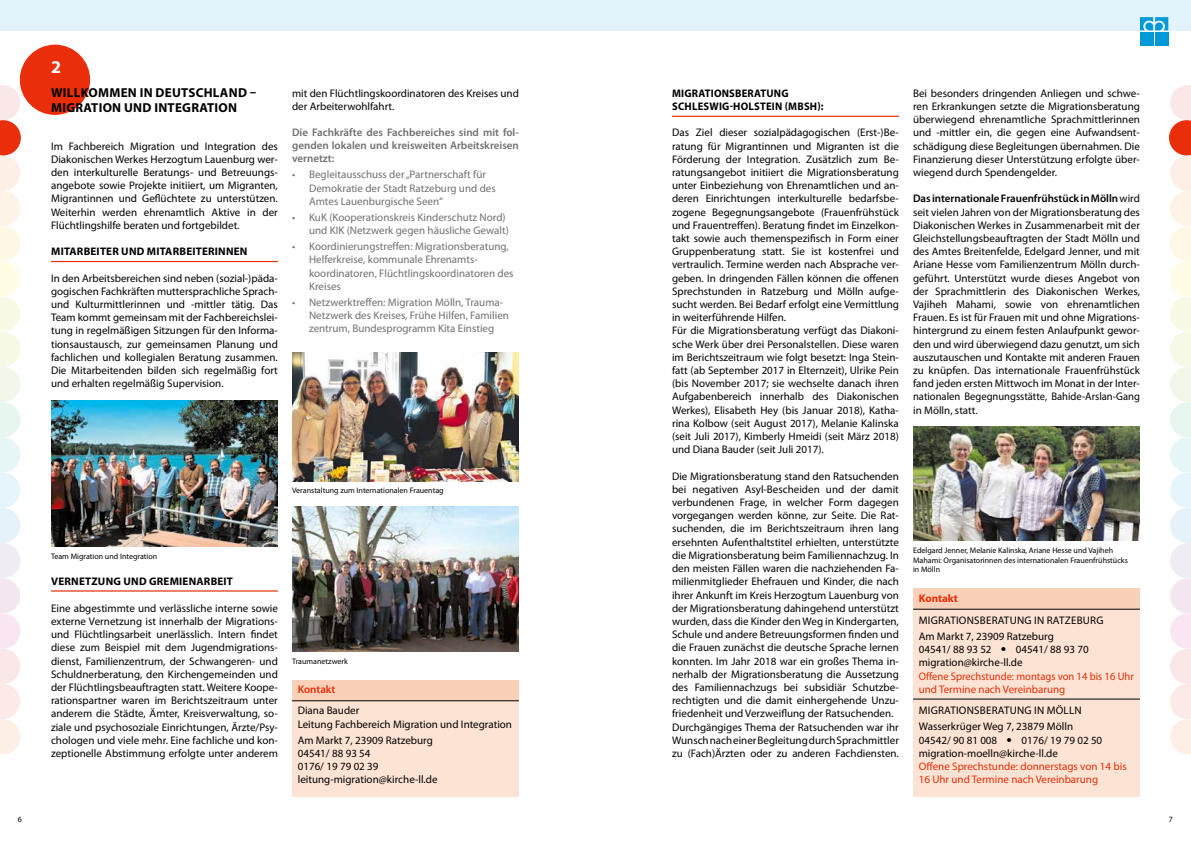
<style>
.page{position:relative;width:1191px;height:842px;background:#fff}
.page>*{position:absolute;margin:0;border:0;box-sizing:border-box;transform-origin:0 0}
.t1{font:700 18px "Myriad";color:#fff}
.t2{font:700 13px/15.6px "Myriad Pro";letter-spacing:.02em;color:#000}
.t3{font:11px/13.2px "Myriad Pro";color:#000}
.t4{font:11px/13.2px "Myriad Pro";color:#6f7070}
.t5{font:600 11px/13.2px "Myriad Pro";color:#6f7070;text-align:justify}
.t6{font:11px/13.2px "Myriad Pro";color:#e92e09}
.t7{font:11px/13.2px "Myriad Pro";color:#e92e09;scale:.96 1}
.t8{font:700 11px "Myriad Pro";letter-spacing:.02em;color:#000}
.t9{font:11px/16px "Myriad Pro";letter-spacing:.02em;color:#000}
.t10{font:700 11px/13.2px "Myriad Pro";letter-spacing:.02em;color:#000;scale:.96 1}
.t11{font:600 11px "Myriad Pro";color:#e92e09}
.t12{font:700 11px "Myriad Pro";color:#e92e09}
.t13{font:8px/9.6px "Myriad Pro";color:#000}
.t14{font:8px "Myriad";color:#000}
.s1{font-weight:600}
.s2{font-family:"Rotis Sans Serif"}
</style>
<div class="page">
<img style="left:51px;top:400px;width:227px;height:146px">
<img style="left:292px;top:353px;width:227px;height:128px">
<img style="left:292px;top:506px;width:227px;height:145px">
<div style="left:292px;top:680px;width:227px;height:116px;background:#fde3d3"></div>
<div style="left:913px;top:588px;width:227px;height:208px;background:#fde3d3"></div>
<img style="left:913px;top:427px;width:227px;height:113px">
<div style="left:292px;top:680px;width:227px;height:21px;background:#fbd0b8"></div>
<div style="left:913px;top:588px;width:227px;height:21px;background:#fbd0b8"></div>
<hr style="left:292px;top:700px;width:227px;height:1px;background:#000">
<hr style="left:913px;top:699px;width:227px;height:1px;background:#000">
<hr style="left:913px;top:609px;width:227px;height:1px;background:#000">
<div style="left:597px;top:0;width:594px;height:30px;background:#e2f3fc"></div>
<div style="left:0;top:0;width:597px;height:30px;background:#e2f3fc"></div>
<div style="left:1140px;top:32px;width:13px;height:13px;background:#0098d7"></div>
<div style="left:1155px;top:32px;width:13px;height:13px;background:#0098d7"></div>
<svg style="left:1140px;top:17px;width:28px;height:13px"></svg>
<svg style="left:1169px;top:85px;width:22px;height:669px"></svg>
<div style="left:20px;top:45px;width:70px;height:70px;background:#e92e09;border-radius:50%"></div>
<svg style="left:0;top:85px;width:21px;height:669px"></svg>
<hr style="left:51px;top:261px;width:227px;height:1px;background:#e92e09">
<hr style="left:51px;top:590px;width:227px;height:2px;background:#e92e09">
<hr style="left:672px;top:116px;width:227px;height:1px;background:#e92e09">
<h1 class="t1" style="left:51px;top:58px;width:11px">2</h1>
<p class="t2" style="left:51px;top:84px;width:207px">WILLKOMMEN IN DEUTSCHLAND –<br>MIGRATION UND INTEGRATION</p>
<p class="t3" style="left:51px;top:139px;width:228px;text-align:justify">Im Fachbereich Migration und Integration des Diakonischen Werkes Herzogtum Lauenburg wer&shy;den interkulturelle Beratungs- und Betreuungs&shy;angebote sowie Projekte initiiert, um Migranten, Migrantinnen und Geflüchtete zu unterstützen.<br>Weiterhin werden ehrenamtlich Aktive in der Flüchtlingshilfe beraten und fortgebildet.</p>
<p class="t8" style="left:51px;top:244px;width:198px">MITARBEITER UND MITARBEITERINNEN</p>
<p class="t3" style="left:51px;top:271px;width:228px;text-align:justify">In den Arbeitsbereichen sind neben (sozial-)päda&shy;gogischen Fachkräften muttersprachliche Sprach&shy;und Kulturmittlerinnen und -mittler tätig. Das Team kommt gemeinsam mit der Fachbereichslei&shy;tung in regelmäßigen Sitzungen für den Informa&shy;tionsaustausch, zur gemeinsamen Planung und fachlichen und kollegialen Beratung zusammen.<br>Die Mitarbeitenden bilden sich regelmäßig fort und erhalten regelmäßig Supervision.</p>
<p class="t3" style="left:292px;top:86px;width:228px">mit den Flüchtlingskoordinatoren des Kreises und der Arbeiterwohlfahrt.</p>
<p class="t5" style="left:292px;top:125px;width:228px">Die Fachkräfte des Fachbereiches sind mit fol&shy;genden lokalen und kreisweiten Arbeitskreisen vernetzt:</p>
<p class="t4" style="left:309px;top:168px;width:188px;text-indent:-17px">• Begleitausschuss der „Partnerschaft für<br>Demokratie der Stadt Ratzeburg und des<br>Amtes Lauenburgische Seen“</p>
<p class="t4" style="left:292px;top:210px;width:218px;text-align:right">• KuK (Kooperationskreis Kinderschutz Nord) und KIK (Netzwerk gegen häusliche Gewalt)</p>
<p class="t4" style="left:309px;top:240px;width:206px;text-indent:-17px">• Koordinierungstreffen: Migrationsberatung, Helferkreise, kommunale Ehrenamts&shy;koordinatoren, Flüchtlingskoordinatoren des Kreises</p>
<p class="t4" style="left:309px;top:295px;width:201px;text-indent:-17px">• Netzwerktreffen: Migration Mölln, Trauma-<br>Netzwerk des Kreises, Frühe Hilfen, Familien zentrum, Bundesprogramm Kita Einstieg</p>
<p class="t13" style="left:292px;top:486px;width:153px">Veranstaltung zum Internationalen Frauentag</p>
<p class="t13" style="left:51px;top:551px;width:108px">Team Migration und Integration</p>
<p class="t8" style="left:51px;top:574px;width:183px">VERNETZUNG UND GREMIENARBEIT</p>
<p class="t3" style="left:51px;top:601px;width:228px;text-align:justify">Eine abgestimmte und verlässliche interne sowie externe Vernetzung ist innerhalb der Migrations&shy;und Flüchtlingsarbeit unerlässlich. Intern findet diese zum Beispiel mit dem Jugendmigrations&shy;dienst, Familienzentrum, der Schwangeren- und Schuldnerberatung, den Kirchengemeinden und der Flüchtlingsbeauftragten statt. Weitere Koope&shy;rationspartner waren im Berichtszeitraum unter anderem die Städte, Ämter, Kreisverwaltung, so&shy;ziale und psychosoziale Einrichtungen, Ärzte/Psy&shy;chologen und viele mehr. Eine fachliche und kon&shy;zeptionelle Abstimmung erfolgte unter anderem</p>
<p class="t13" style="left:292px;top:656px;width:57px">Traumanetzwerk</p>
<p class="t11" style="left:298px;top:682px;width:39px">Kontakt</p>
<p class="t3" style="left:298px;top:704px;width:216px">Diana Bauder<br>Leitung Fachbereich Migration und Integration</p>
<p class="t3" style="left:298px;top:733px;width:141px">Am Markt 7, 23909 Ratzeburg<br>04541/ 88 93 54<br>0176/ 19 79 02 39 leitung-migration@kirche-ll.de</p>
<p class="t10" style="left:672px;top:86px;width:159px">MIGRATIONSBERATUNG<br>SCHLESWIG-HOLSTEIN (MBSH):</p>
<p class="t3" style="left:672px;top:126px;width:228px">Das Ziel dieser sozialpädagogischen (Erst-)Be&shy;ratung für Migrantinnen und Migranten ist die Förderung der Integration. Zusätzlich zum Be&shy;ratungsangebot initiiert die Migrationsberatung unter Einbeziehung von Ehrenamtlichen und an&shy;deren Einrichtungen interkulturelle bedarfsbe&shy;zogene Begegnungsangebote (Frauenfrühstück und Frauentreffen). Beratung findet im Einzelkon&shy;takt sowie auch themenspezifisch in Form einer Gruppenberatung statt. Sie ist kostenfrei und vertraulich. Termine werden nach Absprache ver&shy;geben. In dringenden Fällen können die offenen Sprechstunden in Ratzeburg und Mölln aufge&shy;sucht werden. Bei Bedarf erfolgt eine Vermittlung in weiterführende Hilfen.<br>Für die Migrationsberatung verfügt das Diakoni&shy;sche Werk über drei Personalstellen. Diese waren im Berichtszeitraum wie folgt besetzt: Inga Stein&shy;fatt (ab September 2017 in Elternzeit), Ulrike Pein (bis November 2017; sie wechselte danach ihren Aufgabenbereich innerhalb des Diakonischen Werkes), Elisabeth Hey (bis Januar 2018), Katha&shy;rina Kolbow (seit August 2017), Melanie Kalinska (seit Juli 2017), Kimberly Hmeidi (seit März 2018) und Diana Bauder (seit Juli 2017).</p>
<p class="t3" style="left:672px;top:469px;width:228px">Die Migrationsberatung stand den Ratsuchenden bei negativen Asyl-Bescheiden und der damit verbundenen Frage, in welcher Form dagegen vorgegangen werden könne, zur Seite. Die Rat&shy;suchenden, die im Berichtszeitraum ihren lang ersehnten Aufenthaltstitel erhielten, unterstützte die Migrationsberatung beim Familiennachzug. In den meisten Fällen waren die nachziehenden Fa&shy;milienmitglieder Ehefrauen und Kinder, die nach ihrer Ankunft im Kreis Herzogtum Lauenburg von der Migrationsberatung dahingehend unterstützt wurden, dass die Kinder den Weg in Kindergarten, Schule und andere Betreuungsformen finden und die Frauen zunächst die deutsche Sprache lernen konnten. Im Jahr 2018 war ein großes Thema in&shy;nerhalb der Migrationsberatung die Aussetzung des Familiennachzugs bei subsidiär Schutzbe&shy;rechtigten und die damit einhergehende Unzu&shy;friedenheit und Verzweiflung der Ratsuchenden.<br>Durchgängiges Thema der Ratsuchenden war ihr Wunsch nach einer Begleitung durch Sprachmittler zu (Fach)Ärzten oder zu anderen Fachdiensten.</p>
<p class="t3" style="left:913px;top:86px;width:228px;text-align:justify">Bei besonders dringenden Anliegen und schwe&shy;ren Erkrankungen setzte die Migrationsberatung überwiegend ehrenamtliche Sprachmittlerinnen und -mittler ein, die gegen eine Aufwandsent&shy;schädigung diese Begleitungen übernahmen. Die Finanzierung dieser Unterstützung erfolgte über&shy;wiegend durch Spendengelder.</p>
<p class="t3" style="left:913px;top:192px;width:228px;text-align:justify"><span class="s1">Das internationale Frauenfrühstück in Mölln</span> wird seit vielen Jahren von der Migrationsberatung des Diakonischen Werkes in Zusammenarbeit mit der Gleichstellungsbeauftragten der Stadt Mölln und des Amtes Breitenfelde, Edelgard Jenner, und mit Ariane Hesse vom Familienzentrum Mölln durch&shy;geführt. Unterstützt wurde dieses Angebot von der Sprachmittlerin des Diakonischen Werkes, Vajiheh Mahami, sowie von ehrenamtlichen Frauen. Es ist für Frauen mit und ohne Migrations&shy;hintergrund zu einem festen Anlaufpunkt gewor&shy;den und wird überwiegend dazu genutzt, um sich auszutauschen und Kontakte mit anderen Frauen zu knüpfen. Das internationale Frauenfrühstück fand jeden ersten Mittwoch im Monat in der Inter&shy;nationalen Begegnungsstätte, Bahide-Arslan-Gang in Mölln, statt.</p>
<p class="t13" style="left:913px;top:545px;width:216px">Edelgard Jenner, Melanie Kalinska, Ariane Hesse und Vajiheh<br>Mahami: Organisatorinnen des internationalen Frauenfrühstücks in Mölln</p>
<p class="t12" style="left:918px;top:591px;width:41px">Kontakt</p>
<p class="t9" style="left:918px;top:612px;width:186px">MIGRATIONSBERATUNG IN RATZEBURG<br>Am Markt 7, 23909 Ratzeburg</p>
<p class="t3" style="left:918px;top:643px;width:171px">04541/ 88 93 52 <span class="s2">•</span> 04541/ 88 93 70 migration@kirche-ll.de</p>
<p class="t7" style="left:918px;top:669px;width:225px">Offene Sprechstunde: montags von 14 bis 16 Uhr und Termine nach Vereinbarung</p>
<p class="t3" style="left:918px;top:702px;width:164px;line-height:16px">MIGRATIONSBERATUNG IN MÖLLN<br>Wasserkrüger Weg 7, 23879 Mölln</p>
<p class="t3" style="left:918px;top:733px;width:185px">04542/ 90 81 008 <span class="s2">•</span> 0176/ 19 79 02 50 migration-moelln@kirche-ll.de</p>
<p class="t6" style="left:918px;top:760px;width:209px">Offene Sprechstunde: donnerstags von 14 bis<br>16 Uhr und Termine nach Vereinbarung</p>
<p class="t14" style="left:18px;top:816px;width:6px">6</p>
<p class="t14" style="left:1168px;top:816px;width:6px">7</p>
</div>
